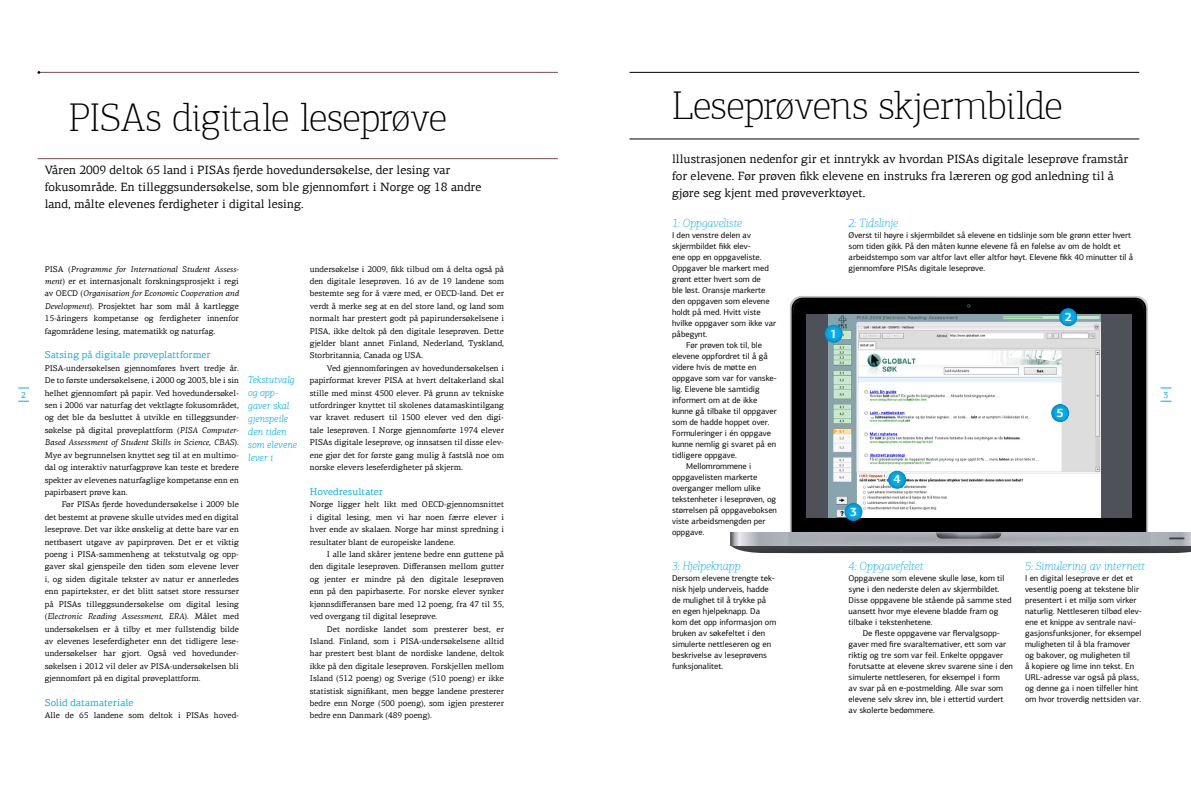
<style>
.page{position:relative;width:1191px;height:786px;background:#fff}
.page>*{position:absolute;margin:0;border:0;box-sizing:border-box;transform-origin:0 0}
.t1{font:100 40px "PF Agora Slab Pro";letter-spacing:-.01em;color:#000}
.t2{font:700 12.1px "PF Agora Sans Pro";color:#fff}
.t3{font:12px/17px "PF Agora Serif Pro";color:#000}
.t4{font:italic 100 12px "PF Agora Slab Pro";letter-spacing:-.01em;color:#00aeef}
.t5{font:10px "PF Agora Serif Pro";letter-spacing:.005em;color:#00aeef}
.t6{font:italic 300 10px/13px "PF Agora Slab Pro";color:#00aeef}
.t7{font:9px "PF Agora Slab Pro";color:#00aeef}
.t8{font:8.5px/11px "PF Agora Sans Pro";color:#000}
.t9{font:8.3px/12.4px "PF Agora Serif Pro";color:#000;text-align:justify}
.s1{font-style:italic}
</style>
<div class="page">
<hr style="left:38px;top:72px;width:520px;height:1px;background:#814951">
<hr style="left:38px;top:158px;width:520px;height:1px;background:#814951">
<hr style="left:629px;top:72px;width:510px;height:1px;background:#000">
<hr style="left:629px;top:139px;width:510px;height:1px;background:#000">
<div style="left:791px;top:297px;width:355px;height:234px;background:#000"></div>
<svg style="left:793px;top:299px;width:40px;height:29px"></svg>
<svg style="left:1104px;top:299px;width:40px;height:29px"></svg>
<div style="left:806px;top:314px;width:326px;height:204px;background:#4e5258"></div>
<svg style="left:730px;top:531px;width:461px;height:22px;background:#7f8187"></svg>
<img style="left:829px;top:314px;width:271px;height:203px">
<div style="left:824px;top:324px;width:20px;height:20px;background:#715549;opacity:.75"></div>
<div style="left:844px;top:502px;width:20px;height:20px;background:#715549;opacity:.75"></div>
<div style="left:887px;top:470px;width:20px;height:20px;background:#715549;opacity:.75"></div>
<div style="left:1050px;top:403px;width:20px;height:20px;background:#715549;opacity:.75"></div>
<div style="left:1059px;top:307px;width:20px;height:20px;background:#715549;opacity:.75"></div>
<h1 class="t1" style="left:69px;top:94px;width:380px">PISAs digitale leseprøve</h1>
<h1 class="t1" style="left:672px;top:82px;width:392px">Leseprøvens skjermbilde</h1>
<h3 class="t3" style="left:672px;top:150px;width:458px">lllustrasjonen nedenfor gir et inntrykk av hvordan PISAs digitale leseprøve framstår for elevene. Før prøven fikk elevene en instruks fra læreren og god anledning til å gjøre seg kjent med prøveverktøyet.</h3>
<h3 class="t4" style="left:672px;top:216px;width:72px">1: Oppgaveliste</h3>
<p class="t8" style="left:672px;top:229px;width:80px">I den venstre delen av</p>
<p class="t8" style="left:672px;top:240px;width:80px">skjerm-bildet fikk elev-</p>
<p class="t8" style="left:672px;top:251px;width:91px">ene opp en oppgaveliste.</p>
<p class="t8" style="left:672px;top:262px;width:98px">Oppgaver ble markert med</p>
<p class="t8" style="left:672px;top:273px;width:90px">grønt etter hvert som de</p>
<p class="t8" style="left:672px;top:284px;width:95px">ble løst. Oransje markerte</p>
<p class="t8" style="left:672px;top:295px;width:99px">den oppgaven som elevene</p>
<p class="t8" style="left:672px;top:306px;width:90px">holdt på med. Hvitt viste</p>
<p class="t8" style="left:672px;top:317px;width:106px">hvilke oppgaver som ikke var</p>
<p class="t8" style="left:672px;top:328px;width:37px">påbegynt.</p>
<p class="t8" style="left:686px;top:339px;width:77px">Før prøven tok til, ble</p>
<p class="t8" style="left:672px;top:350px;width:97px">elevene oppfordret til å gå</p>
<p class="t8" style="left:672px;top:361px;width:86px">videre hvis de møtte en</p>
<p class="t8" style="left:672px;top:372px;width:106px">oppgave som var for vanske-</p>
<p class="t8" style="left:672px;top:383px;width:89px">lig. Elevene ble samtidig</p>
<p class="t8" style="left:672px;top:394px;width:87px">informert om at de ikke</p>
<p class="t8" style="left:672px;top:405px;width:106px">kunne gå tilbake til oppgaver</p>
<p class="t8" style="left:672px;top:416px;width:99px">som de hadde hoppet over.</p>
<p class="t8" style="left:672px;top:427px;width:100px">Formuleringer i én oppgave</p>
<p class="t8" style="left:672px;top:438px;width:105px">kunne nemlig gi svaret på en</p>
<p class="t8" style="left:672px;top:449px;width:66px">tidligere oppgave.</p>
<p class="t8" style="left:686px;top:460px;width:67px">Mellomrommene i</p>
<p class="t8" style="left:672px;top:471px;width:87px">oppgavelisten markerte</p>
<p class="t8" style="left:672px;top:482px;width:90px">overganger mellom ulike</p>
<p class="t8" style="left:672px;top:493px;width:106px">tekstenheter i leseprøven, og</p>
<p class="t8" style="left:672px;top:504px;width:106px">størrelsen på oppgaveboksen</p>
<p class="t8" style="left:672px;top:515px;width:95px">viste arbeidsmengden per</p>
<p class="t8" style="left:672px;top:526px;width:34px">oppgave.</p>
<h3 class="t4" style="left:672px;top:558px;width:70px">3: Hjelpeknapp</h3>
<p class="t8" style="left:672px;top:572px;width:106px">Dersom elevene trengte tek&shy;nisk hjelp underveis, hadde de mulighet til å trykke på en egen hjelpeknapp. Da kom det opp informasjon om bruken av søkefeltet i den simulerte nettleseren og en beskrivelse av leseprøvens funksjonalitet.</p>
<h3 class="t3" style="left:45px;top:162px;width:438px">Våren 2009 deltok 65 land i PISAs fjerde hovedundersøkelse, der lesing var fokusområde. En tilleggsundersøkelse, som ble gjennomført i Norge og 18 andre land, målte elevenes ferdigheter i digital lesing.</h3>
<h3 class="t4" style="left:848px;top:216px;width:51px">2: Tidslinje</h3>
<p class="t8" style="left:848px;top:229px;width:286px">Øverst til høyre i skjermbildet så elevene en tidslinje som ble grønn etter hvert som tiden gikk. På den måten kunne elevene få en følelse av om de holdt et arbeidstempo som var altfor lavt eller altfor høyt. Elevene fikk 40 minutter til å gjennomføre PISAs digitale leseprøve.</p>
<p class="t9" style="left:310px;top:262px;width:196px">undersøkelse i 2009, fikk tilbud om å delta også på den digitale leseprøven. 16 av de 19 landene som bestemte seg for å være med, er OECD-land. Det er verdt å merke seg at en del store land, og land som normalt har prestert godt på papirundersøkelsene i PISA, ikke deltok på den digitale leseprøven. Dette gjelder blant annet Finland, Nederland, Tyskland, Storbritannia, Canada og USA.</p>
<p class="t9" style="left:310px;top:361px;width:196px;text-indent:17px">Ved gjennomføringen av hovedundersøkelsen i papirformat krever PISA at hvert deltakerland skal stille med minst 4500 elever. På grunn av tekniske utfordringer knyttet til skolenes datamaskintilgang var kravet redusert til 1500 elever ved den digi&shy;tale leseprøven. I Norge gjennomførte 1974 elever PISAs digitale leseprøve, og innsatsen til disse elev&shy;ene gjør det for første gang mulig å fastslå noe om norske elevers leseferdigheter på skjerm.</p>
<p class="t5" style="left:310px;top:485px;width:75px">Hovedresultater</p>
<p class="t9" style="left:310px;top:498px;width:196px">Norge ligger helt likt med OECD-gjennomsnittet i digital lesing, men vi har noen færre elever i hver ende av skalaen. Norge har minst spredning i resultater blant de europeiske landene.</p>
<p class="t9" style="left:310px;top:547px;width:196px;text-indent:17px">I alle land skårer jentene bedre enn guttene på den digitale leseprøven. Differansen mellom gutter og jenter er mindre på den digitale leseprøven enn på den papirbaserte. For norske elever synker kjønnsdifferansen bare med 12 poeng, fra 47 til 35, ved overgang til digital leseprøve.</p>
<p class="t9" style="left:310px;top:622px;width:196px;text-indent:17px">Det nordiske landet som presterer best, er Island. Finland, som i PISA-undersøkelsene alltid har prestert best blant de nordiske landene, deltok ikke på den digitale leseprøven. Forskjellen mellom Island (512 poeng) og Sverige (510 poeng) er ikke statistisk signifikant, men begge landene presterer bedre enn Norge (500 poeng), som igjen presterer bedre enn Danmark (489 poeng).</p>
<p class="t9" style="left:45px;top:262px;width:196px">PISA (<span class="s1">Programme for International Student Assess&shy;ment</span>) er et internasjonalt forskningsprosjekt i regi av OECD (<span class="s1">Organisation for Economic Cooperation and Development</span>). Prosjektet har som mål å kartlegge 15-åringers kompetanse og ferdigheter innenfor fagområdene lesing, matematikk og naturfag.</p>
<p class="t5" style="left:45px;top:349px;width:167px">Satsing på digitale prøveplattformer</p>
<p class="t9" style="left:45px;top:361px;width:196px">PISA-undersøkelsen gjennomføres hvert tredje år.<br>De to første undersøkelsene, i 2000 og 2003, ble i sin helhet gjennomført på papir. Ved hovedundersøkel&shy;sen i 2006 var naturfag det vektlagte fokusområdet, og det ble da besluttet å utvikle en tilleggsunder&shy;søkelse på digital prøveplattform (<span class="s1">PISA Computer-Based Assessment of Student Skills in Science, CBAS</span>).<br>Mye av begrunnelsen knyttet seg til at en multimo&shy;dal og interaktiv naturfagprøve kan teste et bredere spekter av elevenes naturfaglige kompetanse enn en papirbasert prøve kan.</p>
<p class="t9" style="left:45px;top:498px;width:196px;text-indent:17px">Før PISAs fjerde hovedundersøkelse i 2009 ble det bestemt at prøvene skulle utvides med en digital leseprøve. Det var ikke ønskelig at dette bare var en nettbasert utgave av papirprøven. Det er et viktig poeng i PISA-sammenheng at tekstutvalg og opp&shy;gaver skal gjenspeile den tiden som elevene lever i, og siden digitale tekster av natur er annerledes enn papirtekster, er det blitt satset store ressurser på PISAs tilleggsundersøkelse om digital lesing (<span class="s1">Electronic Reading Assessment, ERA</span>). Målet med undersøkelsen er å tilby et mer fullstendig bilde av elevenes leseferdigheter enn det tidligere lese&shy;undersøkelser har gjort. Også ved hovedunder&shy;søkelsen i 2012 vil deler av PISA-undersøkelsen bli gjennomført på en digital prøveplattform.</p>
<p class="t5" style="left:45px;top:696px;width:90px">Solid datamateriale</p>
<p class="t9" style="left:45px;top:709px;width:195px">Alle de 65 landene som deltok i PISAs hoved-</p>
<h2 class="t2" style="left:1064px;top:309px;width:9px">2</h2>
<h2 class="t2" style="left:830px;top:325px;width:9px">1</h2>
<p class="t6" style="left:248px;top:373px;width:51px">Tekstutvalg og opp&shy;gaver skal gjenspeile den tiden som elevene lever i</p>
<p class="t7" style="left:21px;top:389px;width:7px">2</p>
<p class="t7" style="left:1163px;top:389px;width:7px">3</p>
<h2 class="t2" style="left:1056px;top:405px;width:9px">5</h2>
<h2 class="t2" style="left:893px;top:471px;width:9px">4</h2>
<h2 class="t2" style="left:850px;top:503px;width:9px">3</h2>
<h3 class="t4" style="left:848px;top:558px;width:77px">4: Oppgavefeltet</h3>
<p class="t8" style="left:848px;top:572px;width:164px">Oppgavene som elevene skulle løse, kom til syne i den nederste delen av skjermbildet.<br>Disse oppgavene ble stående på samme sted uansett hvor mye elevene bladde fram og tilbake i tekstenhetene.</p>
<p class="t8" style="left:848px;top:627px;width:166px;text-indent:14px">De fleste oppgavene var flervalgsopp&shy;gaver med fire svaralternativer, ett som var riktig og tre som var feil. Enkelte oppgaver forutsatte at elevene skrev svarene sine i den simulerte nettleseren, for eksempel i form<br>av svar på en e-postmelding. Alle svar som elevene selv skrev inn, ble i ettertid vurdert av skolerte bedømmere.</p>
<h3 class="t4" style="left:1025px;top:558px;width:122px">5: Simulering av internett</h3>
<p class="t8" style="left:1025px;top:572px;width:118px">I en digital leseprøve er det et vesentlig poeng at tekstene blir presentert i et miljø som virker naturlig. Nettleseren tilbød elev&shy;ene et knippe av sentrale navi&shy;gasjonsfunksjoner, for eksempel muligheten til å bla framover<br>og bakover, og muligheten til<br>å kopiere og lime inn tekst. En<br>URL-adresse var også på plass, og denne ga i noen tilfeller hint om hvor troverdig nettsiden var.</p>
</div>
